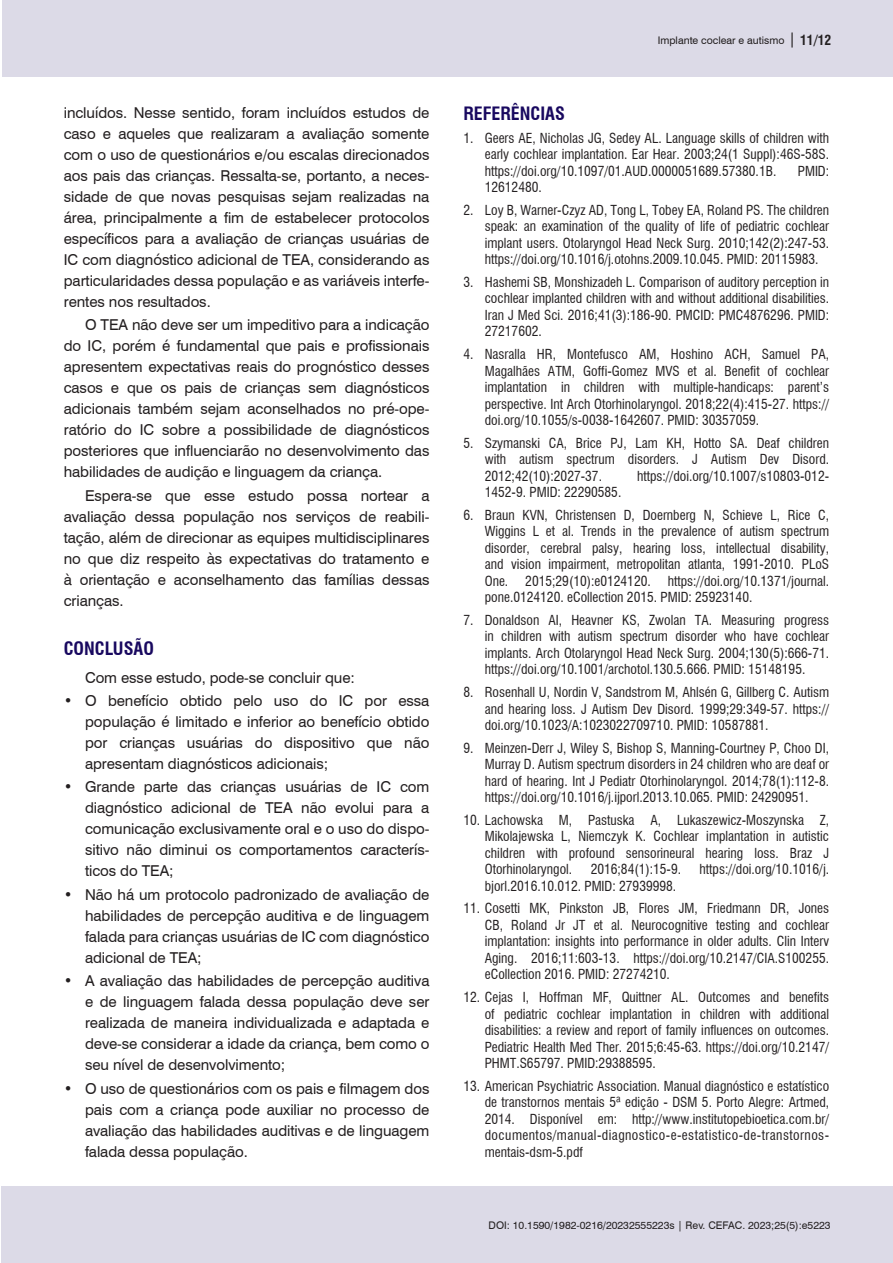
<style>
.page{position:relative;width:893px;height:1263px;background:#fff}
.page>*{position:absolute;margin:0;border:0;box-sizing:border-box;transform-origin:0 0}
.Nivel_1{font:700 condensed 18px "Swiss 721 BT";color:#18085f}
.Corpo_do_texto{font:15px/21px "Swiss 721 BT";letter-spacing:-.005em;color:#231f20;text-align:justify}
.t1{font:condensed 13.5px/16.5px "Swiss 721 BT";color:#231f20;text-align:justify}
.t2{font:10.5px "Swiss 721 BT";color:#231f20}
.s1{font-size:15px}
.s2{font-weight:700;font-stretch:condensed;font-size:13.5px}
</style>
<div class="page">
<div style="left:1px;top:1186px;width:892px;height:77px;background:#dcdae7"></div>
<div style="left:2px;top:0;width:891px;height:77px;background:#dcdae7"></div>
<p class="Corpo_do_texto" style="left:64px;top:101px;width:367px">incluídos. Nesse sentido, foram incluídos estudos de caso e aqueles que realizaram a avaliação somente com o uso de questionários e/ou escalas direcionados aos pais das crianças. Ressalta-se, portanto, a neces&shy;sidade de que novas pesquisas sejam realizadas na área, principalmente a fim de estabelecer protocolos específicos para a avaliação de crianças usuárias de IC com diagnóstico adicional de TEA, considerando as particularidades dessa população e as variáveis interfe&shy;rentes nos resultados.</p>
<p class="Corpo_do_texto" style="left:64px;top:314px;width:367px;text-indent:21px">O TEA não deve ser um impeditivo para a indicação do IC, porém é fundamental que pais e profissionais apresentem expectativas reais do prognóstico desses casos e que os pais de crianças sem diagnósticos adicionais também sejam aconselhados no pré-ope&shy;ratório do IC sobre a possibilidade de diagnósticos posteriores que influenciarão no desenvolvimento das habilidades de audição e linguagem da criança.</p>
<p class="Corpo_do_texto" style="left:64px;top:484px;width:367px;text-indent:21px">Espera-se que esse estudo possa nortear a avaliação dessa população nos serviços de reabili&shy;tação, além de direcionar as equipes multidisciplinares no que diz respeito às expectativas do tratamento e à orientação e aconselhamento das famílias dessas crianças.</p>
<p class="Nivel_1" style="left:64px;top:638px;width:92px">CONCLUSÃO</p>
<p class="Corpo_do_texto" style="left:85px;top:666px;width:271px">Com esse estudo, pode-se concluir que:</p>
<p class="Corpo_do_texto" style="left:85px;top:690px;width:346px;text-indent:-21px">• O benefício obtido pelo uso do IC por essa população é limitado e inferior ao benefício obtido por crianças usuárias do dispositivo que não apresentam diagnósticos adicionais;</p>
<p class="Corpo_do_texto" style="left:85px;top:776px;width:346px;text-indent:-21px">• Grande parte das crianças usuárias de IC com diagnóstico adicional de TEA não evolui para a comunicação exclusivamente oral e o uso do dispo&shy;sitivo não diminui os comportamentos caracterís&shy;ticos do TEA;</p>
<p class="Corpo_do_texto" style="left:85px;top:883px;width:346px;text-indent:-21px">• Não há um protocolo padronizado de avaliação de habilidades de percepção auditiva e de linguagem falada para crianças usuárias de IC com diagnóstico adicional de TEA;</p>
<p class="Corpo_do_texto" style="left:85px;top:970px;width:346px;text-indent:-21px">• A avaliação das habilidades de percepção auditiva e de linguagem falada dessa população deve ser realizada de maneira individualizada e adaptada e deve-se considerar a idade da criança, bem como o seu nível de desenvolvimento;</p>
<p class="Corpo_do_texto" style="left:85px;top:1077px;width:346px;text-indent:-21px">• O uso de questionários com os pais e filmagem dos pais com a criança pode auxiliar no processo de avaliação das habilidades auditivas e de linguagem falada dessa população.</p>
<p class="t2" style="left:658px;top:33px;width:175px">Implante coclear e autismo <span class="s1">|</span> <span class="s2">11/12</span></p>
<p class="Nivel_1" style="left:463px;top:103px;width:103px">REFERÊNCIAS</p>
<p class="t1" style="left:485px;top:129px;width:346px;text-indent:-21px">1. Geers AE, Nicholas JG, Sedey AL. Language skills of children with early cochlear implantation. Ear Hear. 2003;24(1 Suppl):46S-58S. https://doi.org/10.1097/01.AUD.0000051689.57380.1B.</p>
<p class="t1" style="left:798px;top:162px;width:33px">PMID:</p>
<p class="t1" style="left:485px;top:179px;width:59px">12612480.</p>
<p class="t1" style="left:485px;top:202px;width:346px;text-indent:-21px">2. Loy B, Warner-Czyz AD, Tong L, Tobey EA, Roland PS. The children speak: an examination of the quality of life of pediatric cochlear implant users. Otolaryngol Head Neck Surg. 2010;142(2):247-53. https://doi.org/10.1016/j.otohns.2009.10.045. PMID: 20115983.</p>
<p class="t1" style="left:485px;top:274px;width:346px;text-indent:-21px">3. Hashemi SB, Monshizadeh L. Comparison of auditory perception in cochlear implanted children with and without additional disabilities.<br>Iran J Med Sci. 2016;41(3):186-90. PMCID: PMC4876296. PMID:<br>27217602.</p>
<p class="t1" style="left:485px;top:346px;width:346px;text-indent:-21px">4. Nasralla HR, Montefusco AM, Hoshino ACH, Samuel PA, Magalhães ATM, Goffi-Gomez MVS et al. Benefit of cochlear implantation in children with multiple-handicaps: parent’s perspective. Int Arch Otorhinolaryngol. 2018;22(4):415-27. https:// doi.org/10.1055/s-0038-1642607. PMID: 30357059.</p>
<p class="t1" style="left:485px;top:434px;width:346px;text-indent:-21px">5. Szymanski CA, Brice PJ, Lam KH, Hotto SA. Deaf children with autism spectrum disorders. J Autism Dev Disord.<br>2012;42(10):2027-37.</p>
<p class="t1" style="left:637px;top:467px;width:194px">https://doi.org/10.1007/s10803-012-</p>
<p class="t1" style="left:485px;top:484px;width:138px">1452-9. PMID: 22290585.</p>
<p class="t1" style="left:485px;top:507px;width:346px;text-indent:-21px">6. Braun KVN, Christensen D, Doernberg N, Schieve L, Rice C, Wiggins L et al. Trends in the prevalence of autism spectrum disorder, cerebral palsy, hearing loss, intellectual disability, and vision impairment, metropolitan atlanta, 1991-2010. PLoS One.</p>
<p class="t1" style="left:485px;top:573px;width:346px;text-indent:183px">https://doi.org/10.1371/journal. pone.0124120. eCollection 2015. PMID: 25923140.</p>
<p class="t1" style="left:485px;top:612px;width:346px;text-indent:-21px">7. Donaldson AI, Heavner KS, Zwolan TA. Measuring progress in children with autism spectrum disorder who have cochlear implants. Arch Otolaryngol Head Neck Surg. 2004;130(5):666-71. https://doi.org/10.1001/archotol.130.5.666. PMID: 15148195.</p>
<p class="t1" style="left:485px;top:684px;width:346px;text-indent:-21px">8. Rosenhall U, Nordin V, Sandstrom M, Ahlsén G, Gillberg C. Autism and hearing loss. J Autism Dev Disord. 1999;29:349-57. https:// doi.org/10.1023/A:1023022709710. PMID: 10587881.</p>
<p class="t1" style="left:485px;top:739px;width:346px;text-indent:-21px">9. Meinzen-Derr J, Wiley S, Bishop S, Manning-Courtney P, Choo DI, Murray D. Autism spectrum disorders in 24 children who are deaf or hard of hearing. Int J Pediatr Otorhinolaryngol. 2014;78(1):112-8. https://doi.org/10.1016/j.ijporl.2013.10.065. PMID: 24290951.</p>
<p class="t1" style="left:485px;top:812px;width:346px;text-indent:-21px">10. Lachowska M, Pastuska A, Lukaszewicz-Moszynska Z, Mikolajewska L, Niemczyk K. Cochlear implantation in autistic children with profound sensorineural hearing loss. Braz J Otorhinolaryngol.</p>
<p class="t1" style="left:525px;top:573px;width:127px">2015;29(10):e0124120.</p>
<p class="t1" style="left:591px;top:861px;width:92px">2016;84(1):15-9.</p>
<p class="t1" style="left:700px;top:861px;width:131px">https://doi.org/10.1016/j.</p>
<p class="t1" style="left:485px;top:878px;width:193px">bjorl.2016.10.012. PMID: 27939998.</p>
<p class="t1" style="left:485px;top:900px;width:346px;text-indent:-21px">11. Cosetti MK, Pinkston JB, Flores JM, Friedmann DR, Jones CB, Roland Jr JT et al. Neurocognitive testing and cochlear implantation: insights into performance in older adults. Clin Interv Aging. 2016;11:603-13. https://doi.org/10.2147/CIA.S100255. eCollection 2016. PMID: 27274210.</p>
<p class="t1" style="left:485px;top:989px;width:346px;text-indent:-21px">12. Cejas I, Hoffman MF, Quittner AL. Outcomes and benefits of pediatric cochlear implantation in children with additional disabilities: a review and report of family influences on outcomes.<br>Pediatric Health Med Ther. 2015;6:45-63. https://doi.org/10.2147/ PHMT.S65797. PMID:29388595.</p>
<p class="t1" style="left:485px;top:1077px;width:346px;text-indent:-21px">13. American Psychiatric Association. Manual diagnóstico e estatístico de transtornos mentais 5ª edição - DSM 5. Porto Alegre: Artmed, 2014. Disponível em: http://www.institutopebioetica.com.br/ documentos/manual-diagnostico-e-estatistico-de-transtornos&shy;mentais-dsm-5.pdf</p>
<p class="t2" style="left:489px;top:1218px;width:343px">DOI: 10.1590/1982-0216/20232555223s | Rev. CEFAC. 2023;25(5):e5223</p>
</div>
